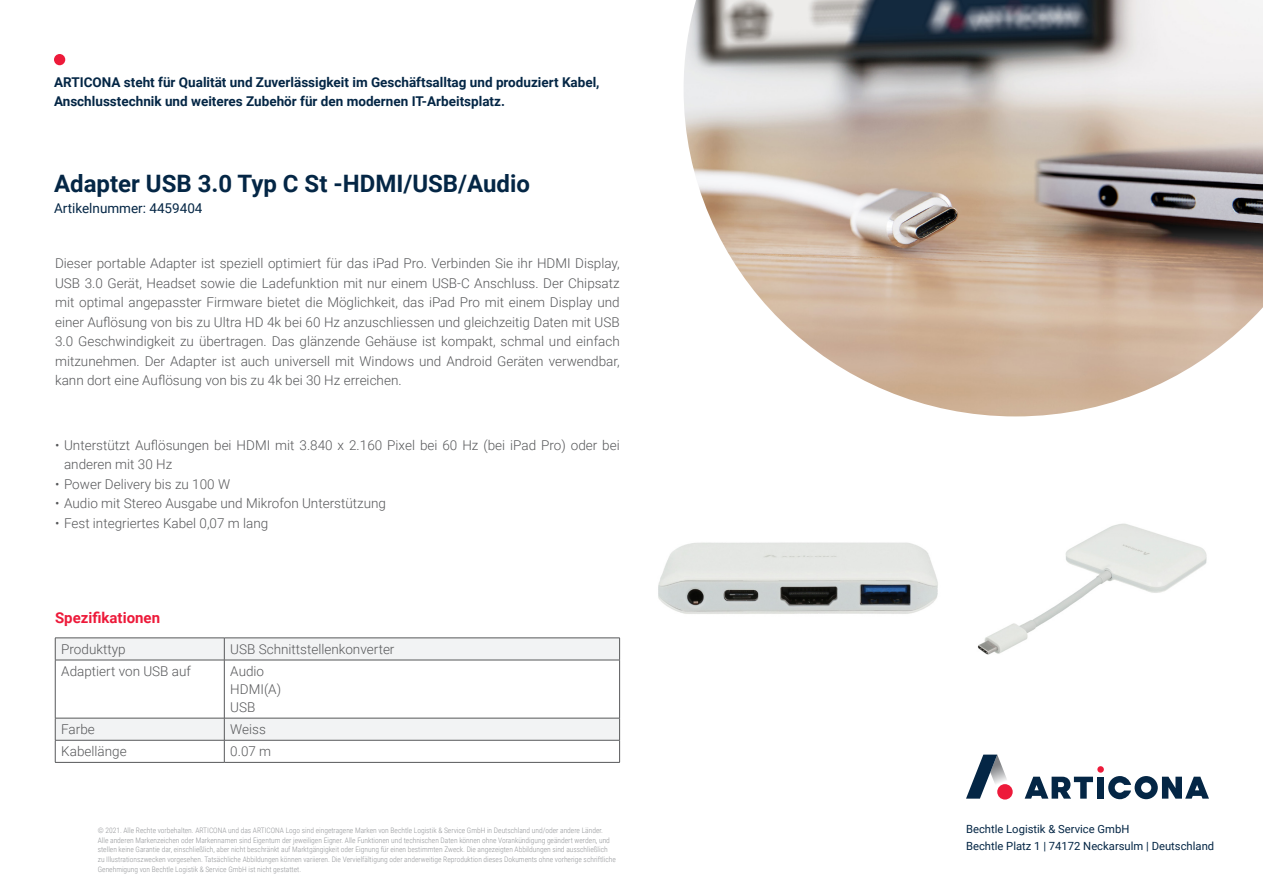
<style>
.page{position:relative;width:1263px;height:893px;background:#fff}
.page>*{position:absolute;margin:0;border:0;box-sizing:border-box;transform-origin:0 0}
.t1{font:700 24px "Roboto";color:#042645}
.t2{font:700 15px "Roboto";color:#ed1a3a}
.t3{font:300 13.5px/19.5px "Roboto";color:#57585a}
.t4{font:700 13.5px/19.5px "Roboto";color:#042645}
.t5{font:13.5px "Roboto";color:#042645}
.t6{font:11.25px/16.5px "Roboto";color:#042645}
.t7{font:300 7.5px/9.8px "Roboto Condensed";color:#939598}
</style>
<div class="page">
<img style="left:658px;top:542px;width:280px;height:72px">
<img style="left:977px;top:523px;width:230px;height:132px">
<div style="left:54px;top:54px;width:11px;height:11px;background:#ed1a3a;border-radius:50%"></div>
<div style="left:1097px;top:766px;width:7px;height:7px;background:#ed1a3a;border-radius:50%"></div>
<svg style="left:1025px;top:777px;width:68px;height:22px"></svg>
<div style="left:1097px;top:777px;width:7px;height:22px;background:#042645"></div>
<svg style="left:1108px;top:776px;width:101px;height:23px"></svg>
<svg style="left:966px;top:755px;width:47px;height:44px"></svg>
<div style="left:997px;top:784px;width:16px;height:15px;background:#ed1a3a;border-radius:50%"></div>
<img style="left:684px;top:0;width:579px;height:416px">
<svg style="left:55px;top:638px;width:565px;height:22px"></svg>
<hr style="left:55px;top:660px;width:169px;height:1px;background:#57585a">
<hr style="left:55px;top:660px;width:1px;height:58px;background:#57585a">
<hr style="left:224px;top:660px;width:396px;height:1px;background:#57585a">
<hr style="left:224px;top:660px;width:1px;height:58px;background:#57585a">
<hr style="left:619px;top:660px;width:1px;height:58px;background:#57585a">
<svg style="left:55px;top:718px;width:565px;height:44px"></svg>
<hr style="left:55px;top:762px;width:169px;height:1px;background:#57585a">
<hr style="left:224px;top:762px;width:396px;height:1px;background:#57585a">
<p class="t4" style="left:54px;top:72px;width:547px">ARTICONA steht für Qualität und Zuverlässigkeit im Geschäftsalltag und produziert Kabel,<br>Anschlusstechnik und weiteres Zubehör für den modernen IT-Arbeitsplatz.</p>
<h1 class="t1" style="left:54px;top:167px;width:478px">Adapter USB 3.0 Typ C St -HDMI/USB/Audio</h1>
<p class="t5" style="left:54px;top:199px;width:150px">Artikelnummer: 4459404</p>
<p class="t3" style="left:55px;top:253px;width:566px;text-align:justify">Dieser portable Adapter ist speziell optimiert für das iPad Pro. Verbinden Sie ihr HDMI Display, USB 3.0 Gerät, Headset sowie die Ladefunktion mit nur einem USB-C Anschluss. Der Chipsatz mit optimal angepasster Firmware bietet die Möglichkeit, das iPad Pro mit einem Display und einer Auflösung von bis zu Ultra HD 4k bei 60 Hz anzuschliessen und gleichzeitig Daten mit USB 3.0 Geschwindigkeit zu übertragen. Das glänzende Gehäuse ist kompakt, schmal und einfach mitzunehmen. Der Adapter ist auch universell mit Windows und Android Geräten verwendbar, kann dort eine Auflösung von bis zu 4k bei 30 Hz erreichen.</p>
<p class="t3" style="left:64px;top:435px;width:557px;text-indent:-9px">• Unterstützt Auflösungen bei HDMI mit 3.840 x 2.160 Pixel bei 60 Hz (bei iPad Pro) oder bei anderen mit 30 Hz</p>
<p class="t3" style="left:55px;top:474px;width:177px">• Power Delivery bis zu 100 W</p>
<p class="t3" style="left:55px;top:493px;width:332px">• Audio mit Stereo Ausgabe und Mikrofon Unterstützung</p>
<p class="t3" style="left:55px;top:512px;width:215px">• Fest integriertes Kabel 0,07 m lang</p>
<p class="t2" style="left:55px;top:607px;width:106px">Spezifikationen</p>
<p class="t3" style="left:61px;top:639px;width:66px">Produkttyp</p>
<p class="t3" style="left:230px;top:639px;width:166px">USB Schnittstellenkonverter</p>
<p class="t3" style="left:61px;top:661px;width:131px">Adaptiert von USB auf</p>
<p class="t3" style="left:230px;top:662px;width:52px;line-height:18px">Audio<br>HDMI(A)<br>USB</p>
<p class="t3" style="left:61px;top:719px;width:35px">Farbe</p>
<p class="t3" style="left:230px;top:719px;width:37px">Weiss</p>
<p class="t3" style="left:61px;top:741px;width:67px">Kabellänge</p>
<p class="t3" style="left:230px;top:741px;width:42px">0.07 m</p>
<p class="t7" style="left:98px;top:825px;width:520px">© 2021. Alle Rechte vorbehalten. ARTICONA und das ARTICONA Logo sind eingetragene Marken von Bechtle Logistik &amp; Service GmbH in Deutschland und/oder andere Länder.<br>Alle anderen Markenzeichen oder Markennamen sind Eigentum der jeweiligen Eigner. Alle Funktionen und technischen Daten können ohne Vorankündigung geändert werden, und stellen keine Garantie dar, einschließlich, aber nicht beschränkt auf Marktgängigkeit oder Eignung für einen bestimmten Zweck. Die angezeigten Abbildungen sind ausschließlich zu Illustrationszwecken vorgesehen. Tatsächliche Abbildungen können variieren. Die Vervielfältigung oder anderweitige Reproduktion dieses Dokuments ohne vorherige schriftliche Genehmigung von Bechtle Logistik &amp; Service GmbH ist nicht gestattet.</p>
<p class="t6" style="left:966px;top:821px;width:250px">Bechtle Logistik &amp; Service GmbH<br>Bechtle Platz 1 | 74172 Neckarsulm | Deutschland</p>
</div>
